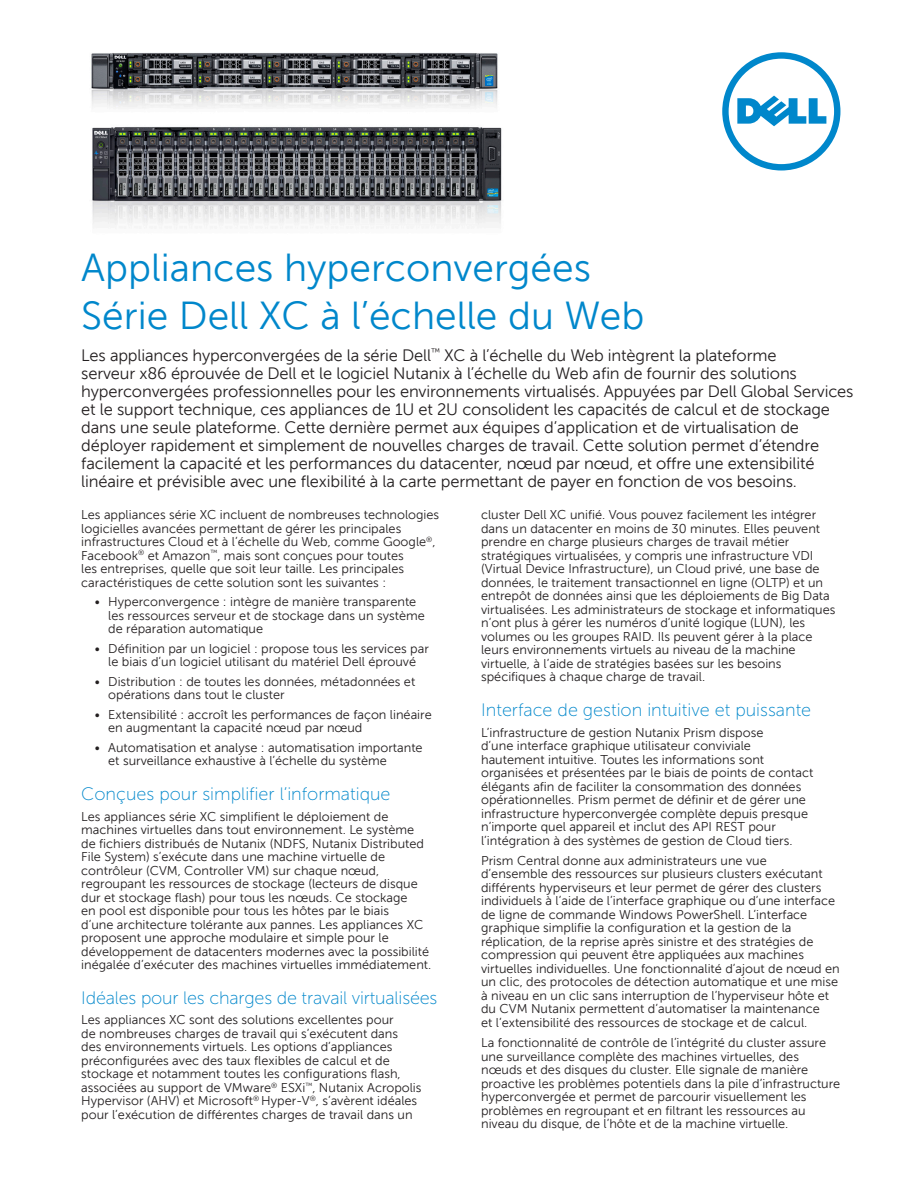
<style>
.page{position:relative;width:918px;height:1188px;background:#fff}
.page>*{position:absolute;margin:0;border:0;box-sizing:border-box;transform-origin:0 0}
.t1{font:39px/48px "Museo Sans For Dell";color:#0087cb}
.Paragraph_Head_Level{font:18px "Museo Sans For Dell 100";color:#0087cb}
.Intro_Statement{font:16.5px/18px "Museo Sans For Dell";letter-spacing:-.01em;color:#231f20}
.Paragraph_Style_1{font:12.75px/13.5px "Museo Sans For Dell";color:#231f20}
</style>
<div class="page">
<img style="left:92px;top:126px;width:410px;height:99px">
<svg style="left:722px;top:52px;width:118px;height:119px"></svg>
<img style="left:91px;top:52px;width:407px;height:56px">
<p class="t1" style="left:81px;top:244px;width:565px">Appliances hyperconvergées<br>Série Dell XC à l’échelle du Web</p>
<p class="Intro_Statement" style="left:81px;top:346px;width:774px">Les appliances hyperconvergées de la série Dell<sup>™</sup> XC à l’échelle du Web intègrent la plateforme<br>serveur x86 éprouvée de Dell et le logiciel Nutanix à l’échelle du Web afin de fournir des solutions hyperconvergées professionnelles pour les environnements virtualisés. Appuyées par Dell Global Services et le support technique, ces appliances de 1U et 2U consolident les capacités de calcul et de stockage dans une seule plateforme. Cette dernière permet aux équipes d’application et de virtualisation de déployer rapidement et simplement de nouvelles charges de travail. Cette solution permet d’étendre facilement la capacité et les performances du datacenter, nœud par nœud, et offre une extensibilité linéaire et prévisible avec une flexibilité à la carte permettant de payer en fonction de vos besoins.</p>
<p class="Paragraph_Style_1" style="left:81px;top:508px;width:360px">Les appliances série XC incluent de nombreuses technologies logicielles avancées permettant de gérer les principales infrastructures Cloud et à l’échelle du Web, comme Google<sup>®</sup>, Facebook<sup>®</sup> et Amazon<sup>™</sup>, mais sont conçues pour toutes<br>les entreprises, quelle que soit leur taille. Les principales caractéristiques de cette solution sont les suivantes :</p>
<p class="Paragraph_Style_1" style="left:108px;top:595px;width:318px;text-indent:-14px">• Hyperconvergence : intègre de manière transparente les ressources serveur et de stockage dans un système de réparation automatique</p>
<p class="Paragraph_Style_1" style="left:95px;top:642px;width:336px;text-align:center">• Définition par un logiciel : propose tous les services par le biais d’un logiciel utilisant du matériel Dell éprouvé</p>
<p class="Paragraph_Style_1" style="left:108px;top:675px;width:309px;text-indent:-14px">• Distribution : de toutes les données, métadonnées et opérations dans tout le cluster</p>
<p class="Paragraph_Style_1" style="left:108px;top:708px;width:325px;text-indent:-14px">• Extensibilité : accroît les performances de façon linéaire en augmentant la capacité nœud par nœud</p>
<p class="Paragraph_Style_1" style="left:108px;top:741px;width:316px;text-indent:-14px">• Automatisation et analyse : automatisation importante et surveillance exhaustive à l’échelle du système</p>
<p class="Paragraph_Head_Level" style="left:81px;top:785px;width:311px">Conçues pour simplifier l’informatique</p>
<p class="Paragraph_Style_1" style="left:81px;top:810px;width:352px">Les appliances série XC simplifient le déploiement de machines virtuelles dans tout environnement. Le système de fichiers distribués de Nutanix (NDFS, Nutanix Distributed File System) s’exécute dans une machine virtuelle de contrôleur (CVM, Controller VM) sur chaque nœud, regroupant les ressources de stockage (lecteurs de disque dur et stockage flash) pour tous les nœuds. Ce stockage<br>en pool est disponible pour tous les hôtes par le biais<br>d’une architecture tolérante aux pannes. Les appliances XC proposent une approche modulaire et simple pour le développement de datacenters modernes avec la possibilité inégalée d’exécuter des machines virtuelles immédiatement.</p>
<p class="Paragraph_Head_Level" style="left:81px;top:988px;width:358px">Idéales pour les charges de travail virtualisées</p>
<p class="Paragraph_Style_1" style="left:81px;top:1013px;width:342px">Les appliances XC sont des solutions excellentes pour<br>de nombreuses charges de travail qui s’exécutent dans<br>des environnements virtuels. Les options d’appliances préconfigurées avec des taux flexibles de calcul et de stockage et notamment toutes les configurations flash, associées au support de VMware<sup>®</sup> ESXi<sup>™</sup>, Nutanix Acropolis Hypervisor (AHV) et Microsoft<sup>®</sup> Hyper-V<sup>®</sup>, s’avèrent idéales pour l’exécution de différentes charges de travail dans un</p>
<p class="Paragraph_Style_1" style="left:481px;top:508px;width:356px">cluster Dell XC unifié. Vous pouvez facilement les intégrer dans un datacenter en moins de 30 minutes. Elles peuvent prendre en charge plusieurs charges de travail métier stratégiques virtualisées, y compris une infrastructure VDI (Virtual Device Infrastructure), un Cloud privé, une base de données, le traitement transactionnel en ligne (OLTP) et un entrepôt de données ainsi que les déploiements de Big Data virtualisées. Les administrateurs de stockage et informatiques n’ont plus à gérer les numéros d’unité logique (LUN), les volumes ou les groupes RAID. Ils peuvent gérer à la place leurs environnements virtuels au niveau de la machine virtuelle, à l’aide de stratégies basées sur les besoins spécifiques à chaque charge de travail.</p>
<p class="Paragraph_Head_Level" style="left:481px;top:701px;width:332px">Interface de gestion intuitive et puissante</p>
<p class="Paragraph_Style_1" style="left:481px;top:726px;width:334px">L’infrastructure de gestion Nutanix Prism dispose<br>d’une interface graphique utilisateur conviviale hautement intuitive. Toutes les informations sont organisées et présentées par le biais de points de contact élégants afin de faciliter la consommation des données opérationnelles. Prism permet de définir et de gérer une infrastructure hyperconvergée complète depuis presque n’importe quel appareil et inclut des API REST pour l’intégration à des systèmes de gestion de Cloud tiers.</p>
<p class="Paragraph_Style_1" style="left:481px;top:854px;width:360px">Prism Central donne aux administrateurs une vue<br>d’ensemble des ressources sur plusieurs clusters exécutant différents hyperviseurs et leur permet de gérer des clusters individuels à l’aide de l’interface graphique ou d’une interface de ligne de commande Windows PowerShell. L’interface graphique simplifie la configuration et la gestion de la réplication, de la reprise après sinistre et des stratégies de compression qui peuvent être appliquées aux machines virtuelles individuelles. Une fonctionnalité d’ajout de nœud en un clic, des protocoles de détection automatique et une mise à niveau en un clic sans interruption de l’hyperviseur hôte et du CVM Nutanix permettent d’automatiser la maintenance<br>et l’extensibilité des ressources de stockage et de calcul.</p>
<p class="Paragraph_Style_1" style="left:481px;top:1036px;width:361px">La fonctionnalité de contrôle de l’intégrité du cluster assure une surveillance complète des machines virtuelles, des nœuds et des disques du cluster. Elle signale de manière proactive les problèmes potentiels dans la pile d’infrastructure hyperconvergée et permet de parcourir visuellement les problèmes en regroupant et en filtrant les ressources au niveau du disque, de l’hôte et de la machine virtuelle.</p>
</div>
